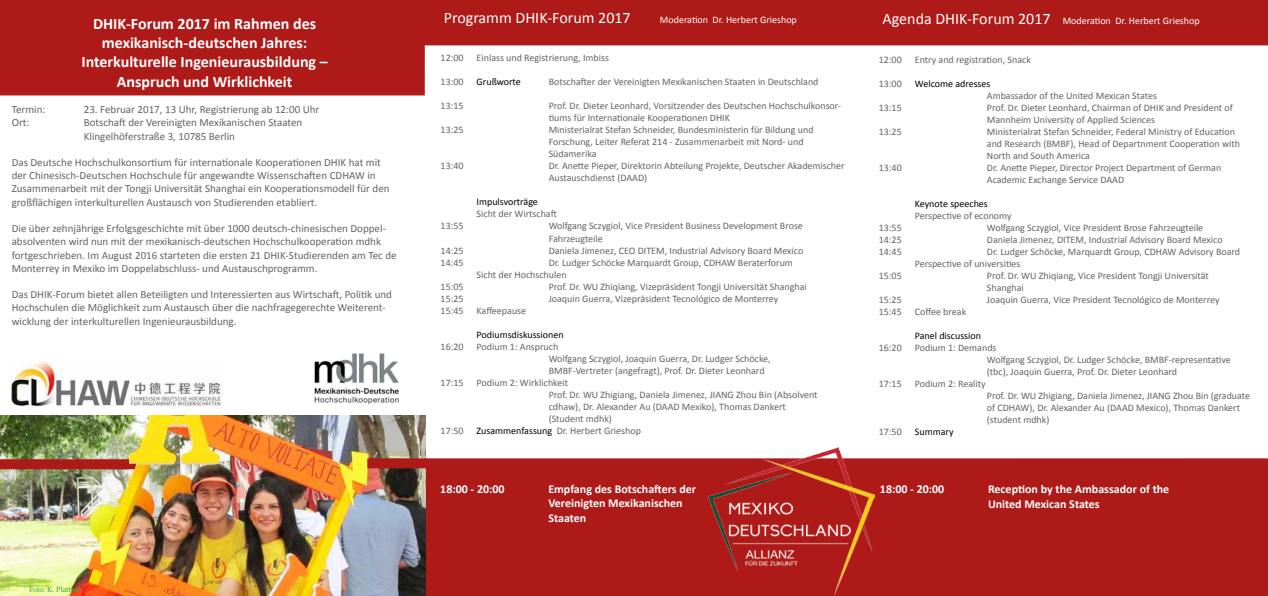
<style>
.page{position:relative;width:1268px;height:596px;background:#fff}
.page>*{position:absolute;margin:0;border:0;box-sizing:border-box;transform-origin:0 0}
.t1{font:700 16px/19.2px "Calibri";color:#fff;text-align:center}
.t2{font:16px "Calibri";color:#fff}
.t3{font:700 12px/14.4px "Calibri";color:#fff}
.t4{font:11px/13.2px "Calibri";color:#646363}
.t5{font:10px/12px "Calibri";color:#646363}
.t6{font:10px "Calibri";color:#000}
.t7{font:10px "Calibri";color:#fff}
.t8{font:8px "Minion Pro";letter-spacing:-.005em;color:#3fa535}
.s1{font-size:16px}
.s2{color:#000}
</style>
<div class="page">
<div style="left:425px;top:458px;width:842px;height:137px;background:#ae1a18"></div>
<img style="left:314px;top:353px;width:85px;height:51px">
<div style="left:424px;top:0;width:843px;height:45px;background:#ae1a18"></div>
<div style="left:0;top:0;width:424px;height:95px;background:#ae1a18"></div>
<img style="left:0;top:415px;width:425px;height:180px">
<div style="left:0;top:459px;width:129px;height:10px;background:#ae1a18"></div>
<img style="left:10px;top:361px;width:211px;height:45px">
<div style="left:367px;top:458px;width:60px;height:10px;background:#ae1a18"></div>
<img style="left:708px;top:447px;width:165px;height:148px">
<div style="left:104px;top:463px;width:31px;height:6px;background:#ae1a18"></div>
<h1 class="t1" style="left:81px;top:14px;width:248px">DHIK-Forum 2017 im Rahmen des mexikanisch-deutschen Jahres:<br>Interkulturelle Ingenieurausbildung –<br>Anspruch und Wirklichkeit</h1>
<p class="t4" style="left:12px;top:103px;width:35px">Termin:</p>
<p class="t4" style="left:84px;top:103px;width:237px">23. Februar 2017, 13 Uhr, Registrierung ab 12:00 Uhr</p>
<p class="t4" style="left:12px;top:116px;width:19px">Ort:</p>
<p class="t4" style="left:84px;top:116px;width:220px">Botschaft der Vereinigten Mexikanischen Staaten<br>Klingelhöferstraße 3, 10785 Berlin</p>
<p class="t4" style="left:12px;top:156px;width:379px">Das Deutsche Hochschulkonsortium für internationale Kooperationen DHIK hat mit der Chinesisch-Deutschen Hochschule für angewandte Wissenschaften CDHAW in Zusammenarbeit mit der Tongji Universität Shanghai ein Kooperationsmodell für den großflächigen interkulturellen Austausch von Studierenden etabliert.</p>
<p class="t4" style="left:12px;top:222px;width:386px">Die über zehnjährige Erfolgsgeschichte mit über 1000 deutsch-chinesischen Doppel&shy;absolventen wird nun mit der mexikanisch-deutschen Hochschulkooperation mdhk fortgeschrieben. Im August 2016 starteten die ersten 21 DHIK-Studierenden am Tec de Monterrey in Mexiko im Doppelabschluss- und Austauschprogramm.</p>
<p class="t4" style="left:12px;top:288px;width:382px">Das DHIK-Forum bietet allen Beteiligten und Interessierten aus Wirtschaft, Politik und<br>Hochschulen die Möglichkeit zum Austausch über die nachfragegerechte Weiterent&shy;wicklung der interkulturellen Ingenieurausbildung.</p>
<p class="t8" style="left:29px;top:584px;width:54px">Foto: K. Plattner</p>
<h1 class="t2" style="left:443px;top:8px;width:188px">Programm DHIK-Forum 2017</h1>
<p class="t7" style="left:659px;top:14px;width:138px">Moderation Dr. Herbert Grieshop</p>
<p class="t7" style="left:882px;top:14px;width:318px"><span class="s1">Agenda DHIK-Forum 2017</span> Moderation Dr. Herbert Grieshop</p>
<p class="t5" style="left:440px;top:52px;width:24px">12:00</p>
<p class="t5" style="left:476px;top:52px;width:134px">Einlass und Registrierung, Imbiss</p>
<p class="t5" style="left:440px;top:76px;width:24px">13:00</p>
<p class="t6" style="left:476px;top:76px;width:46px">Grußworte</p>
<p class="t5" style="left:548px;top:76px;width:271px">Botschafter der Vereinigten Mexikanischen Staaten in Deutschland</p>
<p class="t5" style="left:440px;top:100px;width:24px">13:15</p>
<p class="t5" style="left:548px;top:100px;width:294px">Prof. Dr. Dieter Leonhard, Vorsitzender des Deutschen Hochschulkonsor&shy;tiums für Internationale Kooperationen DHIK</p>
<p class="t5" style="left:440px;top:124px;width:24px">13:25</p>
<p class="t5" style="left:548px;top:124px;width:266px">Ministerialrat Stefan Schneider, Bundesministerin für Bildung und<br>Forschung, Leiter Referat 214 - Zusammenarbeit mit Nord- und<br>Südamerika</p>
<p class="t5" style="left:440px;top:160px;width:24px">13:40</p>
<p class="t5" style="left:548px;top:160px;width:297px">Dr. Anette Pieper, Direktorin Abteilung Projekte, Deutscher Akademischer<br>Austauschdienst (DAAD)</p>
<p class="t6" style="left:476px;top:196px;width:63px">Impulsvorträge</p>
<p class="t5" style="left:476px;top:208px;width:82px">Sicht der Wirtschaft</p>
<p class="t5" style="left:440px;top:220px;width:24px">13:55</p>
<p class="t5" style="left:548px;top:220px;width:256px">Wolfgang Sczygiol, Vice President Business Development Brose<br>Fahrzeugteile</p>
<p class="t5" style="left:440px;top:244px;width:24px">14:25</p>
<p class="t5" style="left:548px;top:244px;width:256px">Daniela Jimenez, CEO DITEM, Industrial Advisory Board Mexico</p>
<p class="t5" style="left:440px;top:256px;width:24px">14:45</p>
<p class="t5" style="left:476px;top:256px;width:318px;text-indent:72px">Dr. Ludger Schöcke Marquardt Group, CDHAW Beraterforum<br>Sicht der Hochschulen</p>
<p class="t5" style="left:440px;top:280px;width:24px">15:05</p>
<p class="t5" style="left:548px;top:280px;width:260px">Prof. Dr. WU Zhiqiang, Vizepräsident Tongji Universität Shanghai</p>
<p class="t5" style="left:440px;top:292px;width:24px">15:25</p>
<p class="t5" style="left:548px;top:292px;width:231px">Joaquin Guerra, Vizepräsident Tecnológico de Monterrey</p>
<p class="t5" style="left:440px;top:304px;width:24px">15:45</p>
<p class="t5" style="left:476px;top:304px;width:51px">Kaffeepause</p>
<p class="t6" style="left:476px;top:328px;width:88px">Podiumsdiskussionen</p>
<p class="t5" style="left:440px;top:340px;width:24px">16:20</p>
<p class="t5" style="left:548px;top:340px;width:223px;text-indent:-72px">Podium 1: Anspruch<br>Wolfgang Sczygiol, Joaquin Guerra, Dr. Ludger Schöcke,<br>BMBF-Vertreter (angefragt), Prof. Dr. Dieter Leonhard</p>
<p class="t5" style="left:440px;top:376px;width:24px">17:15</p>
<p class="t5" style="left:548px;top:376px;width:270px;text-indent:-72px">Podium 2: Wirklichkeit<br>Prof. Dr. WU Zhigiang, Daniela Jimenez, JIANG Zhou Bin (Absolvent cdhaw), Dr. Alexander Au (DAAD Mexiko), Thomas Dankert (Student mdhk)</p>
<p class="t5" style="left:440px;top:424px;width:24px">17:50</p>
<p class="t5" style="left:476px;top:424px;width:166px"><span class="s2">Zusammenfassung</span> Dr. Herbert Grieshop</p>
<p class="t5" style="left:878px;top:53px;width:24px">12:00</p>
<p class="t5" style="left:914px;top:53px;width:117px">Entry and registration, Snack</p>
<p class="t5" style="left:878px;top:77px;width:24px">13:00</p>
<p class="t6" style="left:914px;top:77px;width:77px">Welcome adresses</p>
<p class="t5" style="left:986px;top:89px;width:171px">Ambassador of the United Mexican States</p>
<p class="t5" style="left:878px;top:101px;width:24px">13:15</p>
<p class="t5" style="left:986px;top:101px;width:247px">Prof. Dr. Dieter Leonhard, Chairman of DHIK and President of<br>Mannheim University of Applied Sciences</p>
<p class="t5" style="left:878px;top:125px;width:24px">13:25</p>
<p class="t5" style="left:986px;top:125px;width:254px">Ministerialrat Stefan Schneider, Federal Ministry of Education and Research (BMBF), Head of Departnment Cooperation with<br>North and South America</p>
<p class="t5" style="left:878px;top:161px;width:24px">13:40</p>
<p class="t5" style="left:986px;top:161px;width:236px">Dr. Anette Pieper, Director Project Department of German<br>Academic Exchange Service DAAD</p>
<p class="t6" style="left:914px;top:197px;width:74px">Keynote speeches</p>
<p class="t5" style="left:914px;top:209px;width:98px">Perspective of economy</p>
<p class="t5" style="left:878px;top:221px;width:24px">13:55</p>
<p class="t5" style="left:986px;top:221px;width:218px">Wolfgang Sczygiol, Vice President Brose Fahrzeugteile</p>
<p class="t5" style="left:878px;top:233px;width:24px">14:25</p>
<p class="t5" style="left:986px;top:233px;width:237px">Daniela Jimenez, DITEM, Industrial Advisory Board Mexico</p>
<p class="t5" style="left:878px;top:245px;width:24px">14:45</p>
<p class="t5" style="left:914px;top:245px;width:327px;text-indent:72px">Dr. Ludger Schöcke, Marquardt Group, CDHAW Advisory Board<br>Perspective of universities</p>
<p class="t5" style="left:878px;top:269px;width:24px">15:05</p>
<p class="t5" style="left:986px;top:269px;width:223px">Prof. Dr. WU Zhiqiang, Vice President Tongji Universität<br>Shanghai</p>
<p class="t5" style="left:878px;top:293px;width:24px">15:25</p>
<p class="t5" style="left:986px;top:293px;width:234px">Joaquin Guerra, Vice President Tecnológico de Monterrey</p>
<p class="t5" style="left:878px;top:305px;width:24px">15:45</p>
<p class="t5" style="left:914px;top:305px;width:53px">Coffee break</p>
<p class="t6" style="left:914px;top:329px;width:68px">Panel discussion</p>
<p class="t5" style="left:878px;top:341px;width:24px">16:20</p>
<p class="t5" style="left:986px;top:341px;width:245px;text-indent:-72px">Podium 1: Demands<br>Wolfgang Sczygiol, Dr. Ludger Schöcke, BMBF-representative (tbc), Joaquin Guerra, Prof. Dr. Dieter Leonhard</p>
<p class="t5" style="left:878px;top:377px;width:24px">17:15</p>
<p class="t5" style="left:914px;top:377px;width:72px">Podium 2: Reality</p>
<p class="t5" style="left:986px;top:389px;width:264px">Prof. Dr. WU Zhigiang, Daniela Jimenez, JIANG Zhou Bin (graduate of CDHAW), Dr. Alexander Au (DAAD Mexico), Thomas Dankert (student mdhk)</p>
<p class="t5" style="left:878px;top:425px;width:24px">17:50</p>
<p class="t6" style="left:914px;top:425px;width:40px">Summary</p>
<p class="t3" style="left:440px;top:481px;width:66px">18:00 - 20:00</p>
<p class="t3" style="left:548px;top:481px;width:149px">Empfang des Botschafters der<br>Vereinigten Mexikanischen<br>Staaten</p>
<p class="t3" style="left:879px;top:481px;width:66px">18:00 - 20:00</p>
<p class="t3" style="left:987px;top:481px;width:183px">Reception by the Ambassador of the<br>United Mexican States</p>
</div>
